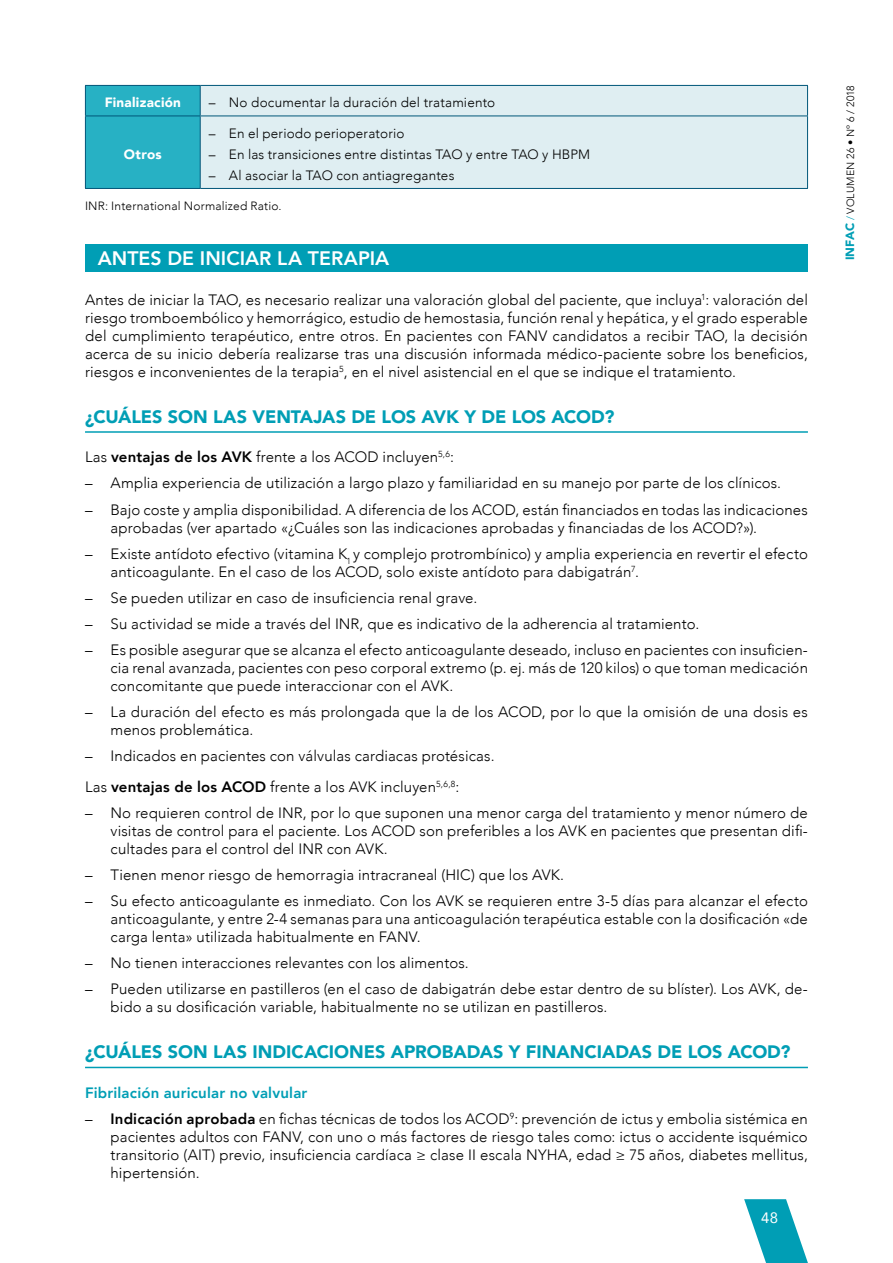
<style>
.page{position:relative;width:893px;height:1263px;background:#fff}
.page>*{position:absolute;margin:0;border:0;box-sizing:border-box;transform-origin:0 0}
.Titulo1{font:800 19.5px "Avenir";color:#fff}
.Titulo2{font:900 18px "Avenir";letter-spacing:-.005em;color:#009eb5}
.Texto_general{font:300 15px/18px "Avenir";letter-spacing:.01em;color:#000;text-align:justify}
.Texto_general-2{font:800 15px "Avenir";letter-spacing:.01em;color:#009eb5}
.t1{font:15px "Avenir";color:#fff}
.TABLA_texto{font:300 13.5px "Avenir";letter-spacing:.015em;color:#000}
.TABLA_cabecera{font:900 13.5px "Avenir";letter-spacing:.02em;color:#fff}
.TABLA_texto-2{font:300 12px "Avenir";letter-spacing:.015em;color:#000}
.t2{font:300 10.5px "Avenir";letter-spacing:.015em;color:#000}
.s1{font-weight:800}
.s2{font-weight:900;font-size:12px;color:#009eb5}
.s3{color:#009eb5}
</style>
<div class="page">
<div style="left:85px;top:245px;width:723px;height:27px;background:#009eb5"></div>
<hr style="left:85px;top:431px;width:723px;height:2px;background:#009eb5">
<hr style="left:85px;top:1067px;width:723px;height:1px;background:#009eb5">
<div style="left:86px;top:86px;width:114px;height:102px;background:#27b1c4"></div>
<div style="left:201px;top:86px;width:606px;height:102px;background:#dfeef2"></div>
<hr style="left:85px;top:85px;width:115px;height:1px;background:#005679">
<hr style="left:200px;top:85px;width:608px;height:1px;background:#005679">
<hr style="left:85px;top:116px;width:115px;height:1px;background:#005679">
<hr style="left:200px;top:116px;width:608px;height:1px;background:#005679">
<hr style="left:807px;top:86px;width:1px;height:30px;background:#005679">
<hr style="left:807px;top:116px;width:1px;height:72px;background:#005679">
<hr style="left:200px;top:188px;width:608px;height:1px;background:#005679">
<hr style="left:85px;top:86px;width:1px;height:30px;background:#005679">
<hr style="left:200px;top:86px;width:1px;height:30px;background:#005679">
<hr style="left:85px;top:116px;width:1px;height:72px;background:#005679">
<hr style="left:200px;top:116px;width:1px;height:72px;background:#005679">
<hr style="left:85px;top:188px;width:115px;height:1px;background:#005679">
<svg style="left:744px;top:1199px;width:64px;height:64px"></svg>
<p class="TABLA_cabecera" style="left:105px;top:91px;width:78px">Finalización</p>
<p class="TABLA_texto" style="left:209px;top:95px;width:288px">– No documentar la duración del tratamiento</p>
<p class="TABLA_texto" style="left:209px;top:125px;width:197px">– En el periodo perioperatorio</p>
<p class="TABLA_texto" style="left:209px;top:146px;width:383px">– En las transiciones entre distintas TAO y entre TAO y HBPM</p>
<p class="TABLA_texto" style="left:209px;top:167px;width:247px">– Al asociar la TAO con antiagregantes</p>
<p class="TABLA_texto-2" style="left:85px;top:199px;width:198px">INR: International Normalized Ratio.</p>
<p class="TABLA_cabecera" style="left:124px;top:143px;width:39px">Otros</p>
<p class="Titulo1" style="left:98px;top:243px;width:293px">ANTES DE INICIAR LA TERAPIA</p>
<p class="Texto_general" style="left:85px;top:291px;width:724px">Antes de iniciar la TAO, es necesario realizar una valoración global del paciente, que incluya<sup>1</sup>: valoración del riesgo tromboembólico y hemorrágico, estudio de hemostasia, función renal y hepática, y el grado esperable del cumplimiento terapéutico, entre otros. En pacientes con FANV candidatos a recibir TAO, la decisión acerca de su inicio debería realizarse tras una discusión informada médico-paciente sobre los beneficios, riesgos e inconvenientes de la terapia<sup>5</sup>, en el nivel asistencial en el que se indique el tratamiento.</p>
<p class="Titulo2" style="left:85px;top:401px;width:531px">¿CUÁLES SON LAS VENTAJAS DE LOS AVK Y DE LOS ACOD?</p>
<p class="Texto_general" style="left:85px;top:448px;width:371px">Las <span class="s1">ventajas de los AVK</span> frente a los ACOD incluyen<sup>5,6</sup>:</p>
<p class="Texto_general" style="left:85px;top:474px;width:698px">– Amplia experiencia de utilización a largo plazo y familiaridad en su manejo por parte de los clínicos.</p>
<p class="Texto_general" style="left:111px;top:500px;width:699px;text-indent:-26px">– Bajo coste y amplia disponibilidad. A diferencia de los ACOD, están financiados en todas las indicaciones aprobadas (ver apartado «¿Cuáles son las indicaciones aprobadas y financiadas de los ACOD?»).</p>
<p class="Texto_general" style="left:111px;top:544px;width:699px;text-indent:-26px">– Existe antídoto efectivo (vitamina K<sub>1</sub> y complejo protrombínico) y amplia experiencia en revertir el efecto anticoagulante. En el caso de los ACOD, solo existe antídoto para dabigatrán<sup>7</sup>.</p>
<p class="Texto_general" style="left:85px;top:589px;width:394px">– Se pueden utilizar en caso de insuficiencia renal grave.</p>
<p class="Texto_general" style="left:85px;top:615px;width:616px">– Su actividad se mide a través del INR, que es indicativo de la adherencia al tratamiento.</p>
<p class="Texto_general" style="left:111px;top:641px;width:699px;text-indent:-26px">– Es posible asegurar que se alcanza el efecto anticoagulante deseado, incluso en pacientes con insuficien&shy;cia renal avanzada, pacientes con peso corporal extremo (p. ej. más de 120 kilos) o que toman medicación concomitante que puede interaccionar con el AVK.</p>
<p class="Texto_general" style="left:111px;top:703px;width:699px;text-indent:-26px">– La duración del efecto es más prolongada que la de los ACOD, por lo que la omisión de una dosis es menos problemática.</p>
<p class="Texto_general" style="left:85px;top:747px;width:411px">– Indicados en pacientes con válvulas cardiacas protésicas.</p>
<p class="Texto_general" style="left:85px;top:778px;width:376px">Las <span class="s1">ventajas de los ACOD</span> frente a los AVK incluyen<sup>5,6,8</sup>:</p>
<p class="Texto_general" style="left:111px;top:804px;width:699px;text-indent:-26px">– No requieren control de INR, por lo que suponen una menor carga del tratamiento y menor número de visitas de control para el paciente. Los ACOD son preferibles a los AVK en pacientes que presentan difi&shy;cultades para el control del INR con AVK.</p>
<p class="Texto_general" style="left:85px;top:866px;width:481px">– Tienen menor riesgo de hemorragia intracraneal (HIC) que los AVK.</p>
<p class="Texto_general" style="left:111px;top:892px;width:699px;text-indent:-26px">– Su efecto anticoagulante es inmediato. Con los AVK se requieren entre 3-5 días para alcanzar el efecto anticoagulante, y entre 2-4 semanas para una anticoagulación terapéutica estable con la dosificación «de carga lenta» utilizada habitualmente en FANV.</p>
<p class="Texto_general" style="left:85px;top:954px;width:385px">– No tienen interacciones relevantes con los alimentos.</p>
<p class="Texto_general" style="left:111px;top:980px;width:699px;text-indent:-26px">– Pueden utilizarse en pastilleros (en el caso de dabigatrán debe estar dentro de su blíster). Los AVK, de&shy;bido a su dosificación variable, habitualmente no se utilizan en pastilleros.</p>
<p class="Titulo2" style="left:85px;top:1036px;width:707px">¿CUÁLES SON LAS INDICACIONES APROBADAS Y FINANCIADAS DE LOS ACOD?</p>
<p class="Texto_general-2" style="left:85px;top:1081px;width:224px">Fibrilación auricular no valvular</p>
<p class="Texto_general" style="left:111px;top:1110px;width:699px;text-indent:-26px">– <span class="s1">Indicación aprobada</span> en fichas técnicas de todos los ACOD<sup>9</sup>: prevención de ictus y embolia sistémica en pacientes adultos con FANV, con uno o más factores de riesgo tales como: ictus o accidente isquémico transitorio (AIT) previo, insuficiencia cardíaca ≥ clase II escala NYHA, edad ≥ 75 años, diabetes mellitus, hipertensión.</p>
<p class="t1" style="left:761px;top:1206px;width:18px">48</p>
<p class="t2" style="left:844px;top:260px;width:177px;rotate:-90deg"><span class="s2">INFAC</span> <span class="s3">/</span> VOLUMEN 26 • Nº 6 / 2018</p>
</div>
